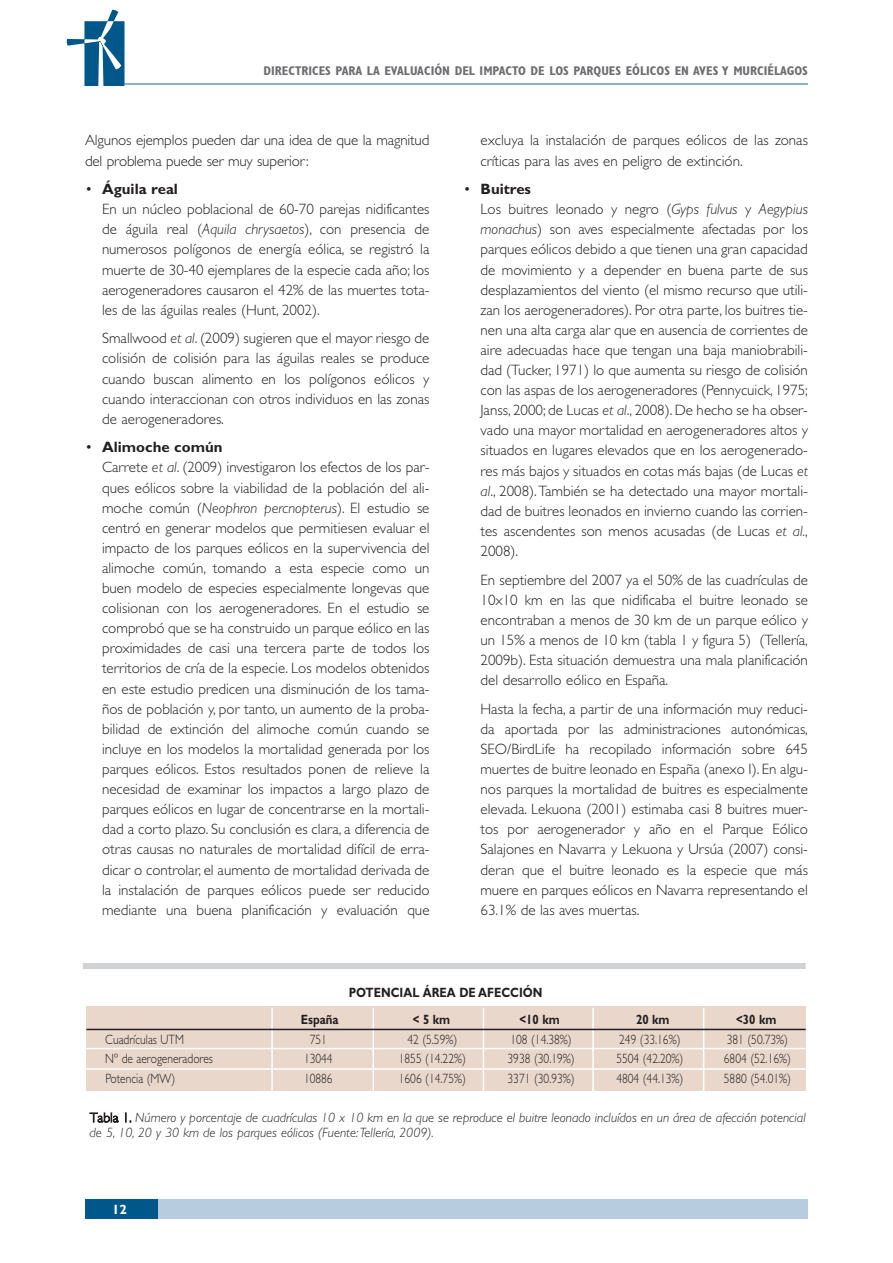
<style>
.page{position:relative;width:893px;height:1263px;background:#fff}
.page>*{position:absolute;margin:0;border:0;box-sizing:border-box;transform-origin:0 0}
.t1{font:300 15px/20.1px "Gill Sans";color:#231f20}
.t2{font:300 13.5px "Gill Sans";color:#231f20;scale:.85 1}
.t3{font:italic 300 13.5px/15px "Gill Sans";color:#231f20}
.t4{font:700 13.5px "Gill Sans";color:#231f20;scale:.85 1}
.t5{font:700 13.5px "Gill Sans";color:#fff}
.t6{font:700 condensed 12.75px "Gill Sans";color:#6c6d70}
.s1{font-weight:700}
.s2{font-style:italic}
.s3{font-style:normal}
</style>
<div class="page">
<svg style="left:66px;top:10px;width:59px;height:75px"></svg>
<hr style="left:124px;top:84px;width:684px;height:1px;background:#116d9d">
<div style="left:122px;top:1199px;width:686px;height:20px;background:#b8cce0"></div>
<div style="left:85px;top:1199px;width:72px;height:20px;background:#005789"></div>
<div style="left:87px;top:1007px;width:719px;height:84px;background:#e9d7cc"></div>
<hr style="left:83px;top:1048px;width:723px;height:1px;background:#fff">
<hr style="left:83px;top:1068px;width:723px;height:2px;background:#fff">
<hr style="left:271px;top:1008px;width:2px;height:85px;background:#fff">
<hr style="left:372px;top:1008px;width:2px;height:86px;background:#fff">
<hr style="left:483px;top:1008px;width:1px;height:85px;background:#fff">
<hr style="left:592px;top:1008px;width:2px;height:85px;background:#fff">
<hr style="left:703px;top:1008px;width:1px;height:84px;background:#fff">
<div style="left:83px;top:963px;width:723px;height:6px;background:#d1d2d4"></div>
<hr style="left:86px;top:1029px;width:720px;height:1px;background:#231f20">
<p class="t6" style="left:263px;top:66px;width:546px">DIRECTRICES PARA LA EVALUACIÓN DEL IMPACTO DE LOS PARQUES EÓLICOS EN AVES Y MURCIÉLAGOS</p>
<p class="t1" style="left:85px;top:132px;width:346px">Algunos ejemplos pueden dar una idea de que la magnitud del problema puede ser muy superior:</p>
<p class="t1" style="left:102px;top:180px;width:329px;text-indent:-17px">• <span class="s1">Águila real<br></span>En un núcleo poblacional de 60-70 parejas nidificantes de águila real (<span class="s2">Aquila chrysaetos</span>), con presencia de numerosos polígonos de energía eólica, se registró la muerte de 30-40 ejemplares de la especie cada año; los aerogeneradores causaron el 42% de las muertes tota&shy;les de las águilas reales (Hunt, 2002).</p>
<p class="t1" style="left:102px;top:330px;width:329px;text-align:justify">Smallwood <span class="s2">et al</span>. (2009) sugieren que el mayor riesgo de colisión de colisión para las águilas reales se produce cuando buscan alimento en los polígonos eólicos y cuando interaccionan con otros individuos en las zonas de aerogeneradores.</p>
<p class="t1" style="left:102px;top:439px;width:329px;text-indent:-17px">• <span class="s1">Alimoche común<br></span>Carrete <span class="s2">et al</span>. (2009) investigaron los efectos de los par&shy;ques eólicos sobre la viabilidad de la población del ali&shy;moche común (<span class="s2">Neophron percnopterus</span>). El estudio se centró en generar modelos que permitiesen evaluar el impacto de los parques eólicos en la supervivencia del alimoche común, tomando a esta especie como un buen modelo de especies especialmente longevas que colisionan con los aerogeneradores. En el estudio se comprobó que se ha construido un parque eólico en las proximidades de casi una tercera parte de todos los territorios de cría de la especie. Los modelos obtenidos en este estudio predicen una disminución de los tama&shy;ños de población y, por tanto, un aumento de la proba&shy;bilidad de extinción del alimoche común cuando se incluye en los modelos la mortalidad generada por los parques eólicos. Estos resultados ponen de relieve la necesidad de examinar los impactos a largo plazo de parques eólicos en lugar de concentrarse en la mortali&shy;dad a corto plazo. Su conclusión es clara, a diferencia de otras causas no naturales de mortalidad difícil de erra&shy;dicar o controlar, el aumento de mortalidad derivada de la instalación de parques eólicos puede ser reducido mediante una buena planificación y evaluación que</p>
<p class="t1" style="left:480px;top:132px;width:329px">excluya la instalación de parques eólicos de las zonas críticas para las aves en peligro de extinción.</p>
<p class="t1" style="left:480px;top:180px;width:329px;text-indent:-17px">• <span class="s1">Buitres<br></span>Los buitres leonado y negro (<span class="s2">Gyps fulvus</span> y <span class="s2">Aegypius monachus</span>) son aves especialmente afectadas por los parques eólicos debido a que tienen una gran capacidad de movimiento y a depender en buena parte de sus desplazamientos del viento (el mismo recurso que utili&shy;zan los aerogeneradores). Por otra parte, los buitres tie&shy;nen una alta carga alar que en ausencia de corrientes de aire adecuadas hace que tengan una baja maniobrabili&shy;dad (Tucker, 1971) lo que aumenta su riesgo de colisión con las aspas de los aerogeneradores (Pennycuick, 1975; Janss, 2000; de Lucas <span class="s2">et al</span>., 2008). De hecho se ha obser&shy;vado una mayor mortalidad en aerogeneradores altos y situados en lugares elevados que en los aerogenerado&shy;res más bajos y situados en cotas más bajas (de Lucas <span class="s2">et al</span>., 2008).También se ha detectado una mayor mortali&shy;dad de buitres leonados en invierno cuando las corrien&shy;tes ascendentes son menos acusadas (de Lucas <span class="s2">et al.</span>, 2008).</p>
<p class="t1" style="left:480px;top:571px;width:329px;text-align:justify">En septiembre del 2007 ya el 50% de las cuadrículas de 10x10 km en las que nidificaba el buitre leonado se encontraban a menos de 30 km de un parque eólico y un 15% a menos de 10 km (tabla 1 y figura 5) (Tellería, 2009b). Esta situación demuestra una mala planificación del desarrollo eólico en España.</p>
<p class="t1" style="left:480px;top:700px;width:329px;text-align:justify">Hasta la fecha, a partir de una información muy reduci&shy;da aportada por las administraciones autonómicas, SEO/BirdLife ha recopilado información sobre 645 muertes de buitre leonado en España (anexo I). En algu&shy;nos parques la mortalidad de buitres es especialmente elevada. Lekuona (2001) estimaba casi 8 buitres muer&shy;tos por aerogenerador y año en el Parque Eólico Salajones en Navarra y Lekuona y Ursúa (2007) consi&shy;deran que el buitre leonado es la especie que más muere en parques eólicos en Navarra representando el 63.1% de las aves muertas.</p>
<p class="t4" style="left:349px;top:987px;width:230px">POTENCIAL ÁREA DE AFECCIÓN</p>
<p class="t4" style="left:301px;top:1014px;width:46px">España</p>
<p class="t4" style="left:413px;top:1014px;width:45px">&lt;5km</p>
<p class="t4" style="left:519px;top:1014px;width:49px">&lt;10 km</p>
<p class="t4" style="left:636px;top:1014px;width:41px">20 km</p>
<p class="t4" style="left:736px;top:1014px;width:49px">&lt;30 km</p>
<p class="t2" style="left:105px;top:1034px;width:94px">Cuadrículas UTM</p>
<p class="t2" style="left:310px;top:1034px;width:22px">751</p>
<p class="t2" style="left:407px;top:1034px;width:60px">42 (5.59%)</p>
<p class="t2" style="left:510px;top:1034px;width:74px">108 (14.38%)</p>
<p class="t2" style="left:619px;top:1034px;width:74px">249 (33.16%)</p>
<p class="t2" style="left:727px;top:1034px;width:74px">381 (50.73%)</p>
<p class="t2" style="left:105px;top:1054px;width:128px">Nº de aerogeneradores</p>
<p class="t2" style="left:304px;top:1054px;width:35px">13044</p>
<p class="t2" style="left:399px;top:1054px;width:80px">1855 (14.22%)</p>
<p class="t2" style="left:508px;top:1054px;width:80px">3938 (30.19%)</p>
<p class="t2" style="left:616px;top:1054px;width:80px">5504 (42.20%)</p>
<p class="t2" style="left:724px;top:1054px;width:80px">6804 (52.16%)</p>
<p class="t2" style="left:105px;top:1073px;width:84px">Potencia (MW)</p>
<p class="t2" style="left:304px;top:1073px;width:35px">10886</p>
<p class="t2" style="left:399px;top:1073px;width:80px">1606 (14.75%)</p>
<p class="t2" style="left:508px;top:1073px;width:80px">3371 (30.93%)</p>
<p class="t2" style="left:616px;top:1073px;width:80px">4804 (44.13%)</p>
<p class="t2" style="left:724px;top:1073px;width:80px">5880 (54.01%)</p>
<p class="t3" style="left:90px;top:1111px;width:718px"><span class="s3">Tabla 1.</span> Número y porcentaje de cuadrículas 10 x 10 km en la que se reproduce el buitre leonado incluídos en un área de afección potencial de 5, 10, 20 y 30 km de los parques eólicos (Fuente:Tellería, 2009).</p>
<p class="t5" style="left:112px;top:1204px;width:16px">12</p>
</div>
